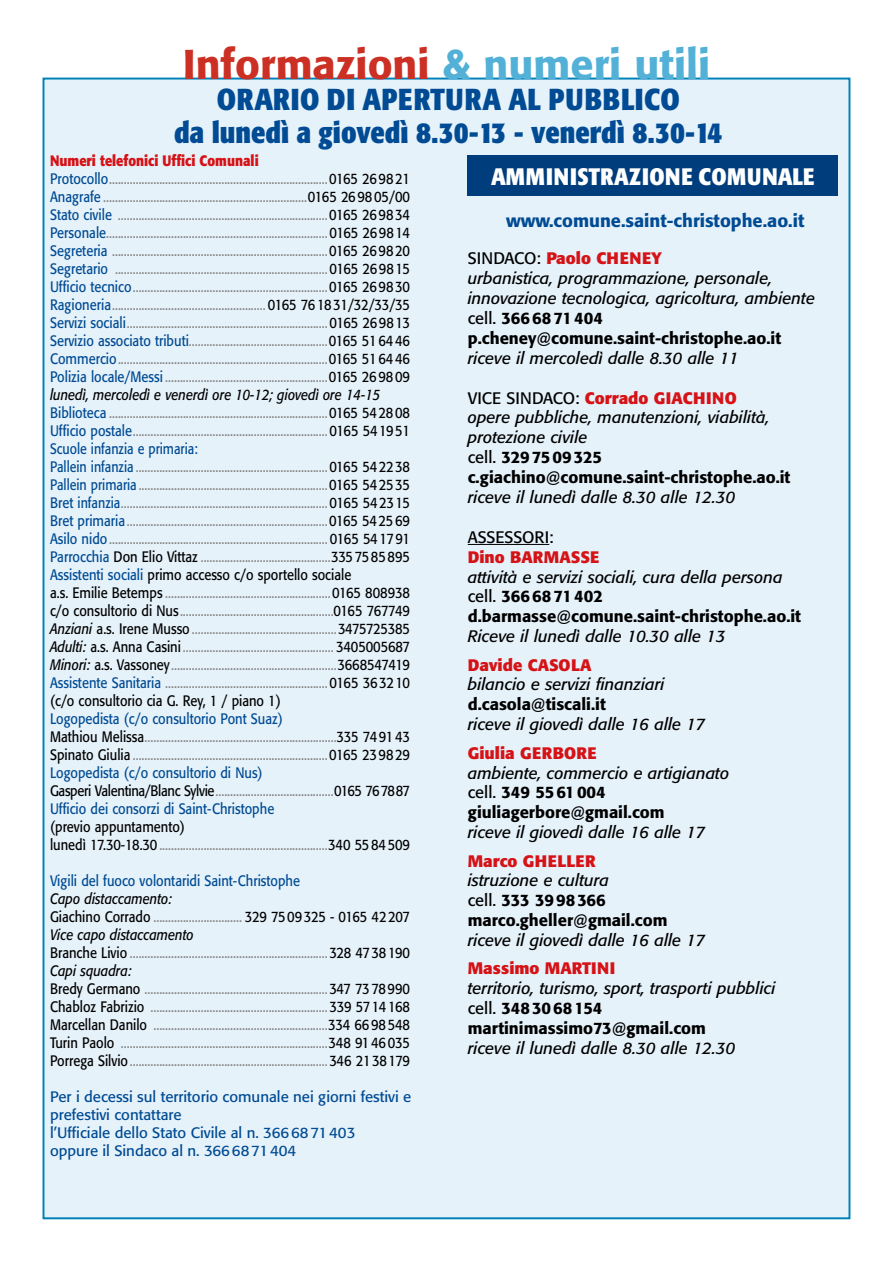
<style>
.page{position:relative;width:893px;height:1263px;background:#fff}
.page>*{position:absolute;margin:0;border:0;box-sizing:border-box;transform-origin:0 0}
.t1{font:500 41.25px "Formata";color:#cc2f23}
.t2{font:700 condensed 30px/33px "Formata";color:#004b93;text-align:center}
.t3{font:700 condensed 23.55px "Formata";letter-spacing:.02em;color:#fff}
.t4{font:500 18px "Formata";color:#004b93}
.t5{font:italic 16.5px/20px "Formata";color:#000}
.t6{font:500 16.5px/20px "Formata";color:#000}
.t7{font:700 16.5px "Formata";color:#d51317}
.t8{font:16.5px "Formata";color:#000}
.t9{font:15px/18px "Formata";color:#878787;scale:.86 1}
.t10{font:15px/18px "Formata";color:#004b93}
.t11{font:15px "Formata";color:#004b93;scale:.86 1}
.s1{color:#53b0d7}
.s2{font-weight:700;color:#d51317}
.s3{color:#004b93}
.s4{color:#000}
.s5{font-style:italic;color:#000}
.s6{font-style:normal}
.s7{font-weight:700;font-style:normal;color:#d51317}
.s8{font-weight:500;font-style:normal}
.s9{font-weight:400;font-style:italic}
.s10{font-weight:400}
</style>
<div class="page">
<div style="left:44px;top:79px;width:805px;height:1139px;background:#e6f2fa"></div>
<hr style="left:468px;top:544px;width:81px;height:1px;background:#000">
<div style="left:468px;top:155px;width:370px;height:41px;background:#003d7c"></div>
<h1 class="t1" style="left:183px;top:39px;width:529px">Informazioni <span class="s1">&amp; numeri utili</span></h1>
<h2 class="t2" style="left:174px;top:82px;width:550px">ORARIO DI APERTURA AL PUBBLICO<br>da lunedì a giovedì 8.30-13 - venerdì 8.30-14</h2>
<p class="t9" style="left:50px;top:152px;width:420px"><span class="s2">Numeri telefonici Uffici Comunali </span><span class="s3">Protocollo</span>..........................................................................<span class="s4">0165 269821<br></span><span class="s3">Anagrafe</span> .....................................................................<span class="s4">0165 269805/00<br></span><span class="s3">Stato civile</span> .......................................................................<span class="s4">0165 269834<br></span><span class="s3">Personale</span>...........................................................................<span class="s4">0165 269814<br></span><span class="s3">Segreteria</span> .........................................................................<span class="s4">0165 269820<br></span><span class="s3">Segretario</span> ........................................................................<span class="s4">0165 269815<br></span><span class="s3">Ufficio tecnico</span>..................................................................<span class="s4">0165 269830<br></span><span class="s3">Ragioneria</span>.................................................... <span class="s4">0165 761831/32/33/35<br></span><span class="s3">Servizi sociali</span>....................................................................<span class="s4">0165 269813<br></span><span class="s3">Servizio associato tributi</span>...............................................<span class="s4">0165 516446<br></span><span class="s3">Commercio</span>.......................................................................<span class="s4">0165 516446<br></span><span class="s3">Polizia locale/Messi</span> .......................................................<span class="s4">0165 269809 </span><span class="s5">lunedì, mercoledì e venerdì ore 10-12; giovedì ore 14-15<br></span><span class="s3">Biblioteca</span> ..........................................................................<span class="s4">0165 542808<br></span><span class="s3">Ufficio postale</span>..................................................................<span class="s4">0165 541951<br></span><span class="s3">Scuole infanzia e primaria:<br>Pallein infanzia</span> .................................................................<span class="s4">0165 542238<br></span><span class="s3">Pallein primaria</span> ................................................................<span class="s4">0165 542535<br></span><span class="s3">Bret infanzia</span>......................................................................<span class="s4">0165 542315<br></span><span class="s3">Bret primaria</span> ....................................................................<span class="s4">0165 542569<br></span><span class="s3">Asilo nido</span>.......................................................................... <span class="s4">0165 541791<br></span><span class="s3">Parrocchia</span> <span class="s4">Don Elio Vittaz</span> ............................................<span class="s4">3357585895<br></span><span class="s3">Assistenti sociali</span> <span class="s4">primo accesso c/o sportello sociale<br>a.s. Emilie Betemps</span> ........................................................<span class="s4">0165 808938 c/o consultorio di Nus</span>....................................................<span class="s4">0165 767749<br></span><span class="s5">Anziani</span> <span class="s4">a.s. Irene Musso</span> .................................................<span class="s4">3475725385<br></span><span class="s5">Adulti:</span> <span class="s4">a.s. Anna Casini</span> ................................................... <span class="s4">3405005687<br></span><span class="s5">Minori:</span> <span class="s4">a.s. Vassoney</span>........................................................<span class="s4">3668547419<br></span><span class="s3">Assistente Sanitaria</span> .......................................................<span class="s4">0165 363210 (c/o consultorio cia G. Rey, 1 / piano 1)</span></p>
<p class="t9" style="left:50px;top:710px;width:420px"><span class="s3">Logopedista (c/o consultorio Pont Suaz)<br></span><span class="s4">Mathiou Melissa</span>.................................................................<span class="s4">335 749143<br>Spinato Giulia</span> ..................................................................<span class="s4">0165 239829<br></span><span class="s3">Logopedista (c/o consultorio di Nus)<br></span><span class="s4">Gasperi Valentina/Blanc Sylvie</span>........................................<span class="s4">0165 767887<br></span><span class="s3">Ufficio dei consorzi di Saint-Christophe</span></p>
<p class="t9" style="left:50px;top:818px;width:420px"><span class="s4">(previo appuntamento)<br>lunedì 17.30-18.30</span> .........................................................<span class="s4">340 5584509</span></p>
<p class="t11" style="left:50px;top:872px;width:292px">Vigili del fuoco volontaridi Saint-Christophe</p>
<p class="t9" style="left:50px;top:890px;width:420px"><span class="s5">Capo distaccamento:<br></span><span class="s4">Giachino Corrado</span> .............................. <span class="s4">329 7509325 - 0165 42207<br></span><span class="s5">Vice capo distaccamento<br></span><span class="s4">Branche Livio</span> ...................................................................<span class="s4">328 4738190<br></span><span class="s5">Capi squadra:<br></span><span class="s4">Bredy Germano</span> ..............................................................<span class="s4">347 7378990<br>Chabloz Fabrizio</span> ............................................................<span class="s4">339 5714168<br>Marcellan Danilo</span> ...........................................................<span class="s4">334 6698548<br>Turin Paolo</span> ......................................................................<span class="s4">348 9146035<br>Porrega Silvio</span>...................................................................<span class="s4">346 2138179</span></p>
<p class="t10" style="left:50px;top:1088px;width:363px">Per i decessi sul territorio comunale nei giorni festivi e prefestivi contattare<br>l’Ufficiale dello Stato Civile al n. 3666871403<br>oppure il Sindaco al n. 3666871404</p>
<h3 class="t3" style="left:491px;top:162px;width:325px">AMMINISTRAZIONE COMUNALE</h3>
<p class="t4" style="left:506px;top:209px;width:300px">www.comune.saint-christophe.ao.it</p>
<p class="t5" style="left:468px;top:249px;width:349px"><span class="s6">SINDACO:</span> <span class="s7">Paolo CHENEY<br></span>urbanistica, programmazione, personale, innovazione tecnologica, agricoltura, ambiente <span class="s6">cell.</span> <span class="s8">3666871404 p.cheney@comune.saint-christophe.ao.it</span></p>
<p class="t5" style="left:468px;top:348px;width:272px">riceve il mercoledì dalle 8.30 alle 11</p>
<p class="t5" style="left:468px;top:388px;width:324px"><span class="s6">VICE SINDACO:</span> <span class="s7">Corrado GIACHINO<br></span>opere pubbliche, manutenzioni, viabilità, protezione civile<br><span class="s6">cell.</span> <span class="s8">3297509325 c.giachino@comune.saint-christophe.ao.it</span></p>
<p class="t5" style="left:468px;top:487px;width:269px">riceve il lunedì dalle 8.30 alle 12.30</p>
<p class="t8" style="left:468px;top:527px;width:87px">ASSESSORI:</p>
<p class="t7" style="left:468px;top:546px;width:133px">Dino BARMASSE</p>
<p class="t6" style="left:468px;top:567px;width:335px"><span class="s9">attività e servizi sociali, cura della persona </span><span class="s10">cell.</span> 3666871402 d.barmasse@comune.saint-christophe.ao.it</p>
<p class="t5" style="left:468px;top:626px;width:259px">Riceve il lunedì dalle 10.30 alle 13</p>
<p class="t7" style="left:468px;top:654px;width:125px">Davide CASOLA</p>
<p class="t5" style="left:468px;top:675px;width:198px">bilancio e servizi finanziari</p>
<p class="t6" style="left:468px;top:694px;width:140px">d.casola@tiscali.it</p>
<p class="t5" style="left:468px;top:714px;width:239px">riceve il giovedì dalle 16 alle 17</p>
<p class="t7" style="left:468px;top:742px;width:131px">Giulia GERBORE</p>
<p class="t6" style="left:468px;top:763px;width:263px"><span class="s9">ambiente, commercio e artigianato </span><span class="s10">cell.</span> 349 5561004 giuliagerbore@gmail.com</p>
<p class="t5" style="left:468px;top:822px;width:239px">riceve il giovedì dalle 16 alle 17</p>
<p class="t7" style="left:468px;top:850px;width:130px">Marco GHELLER</p>
<p class="t6" style="left:468px;top:870px;width:201px"><span class="s9">istruzione e cultura<br></span><span class="s10">cell.</span> 333 3998366 marco.gheller@gmail.com</p>
<p class="t5" style="left:468px;top:930px;width:239px">riceve il giovedì dalle 16 alle 17</p>
<p class="t7" style="left:468px;top:958px;width:149px">Massimo MARTINI</p>
<p class="t5" style="left:468px;top:979px;width:309px">territorio, turismo, sport, trasporti pubblici <span class="s6">cell.</span> <span class="s8">3483068154 martinimassimo73@gmail.com</span></p>
<p class="t5" style="left:468px;top:1038px;width:269px">riceve il lunedì dalle 8.30 alle 12.30</p>
</div>
